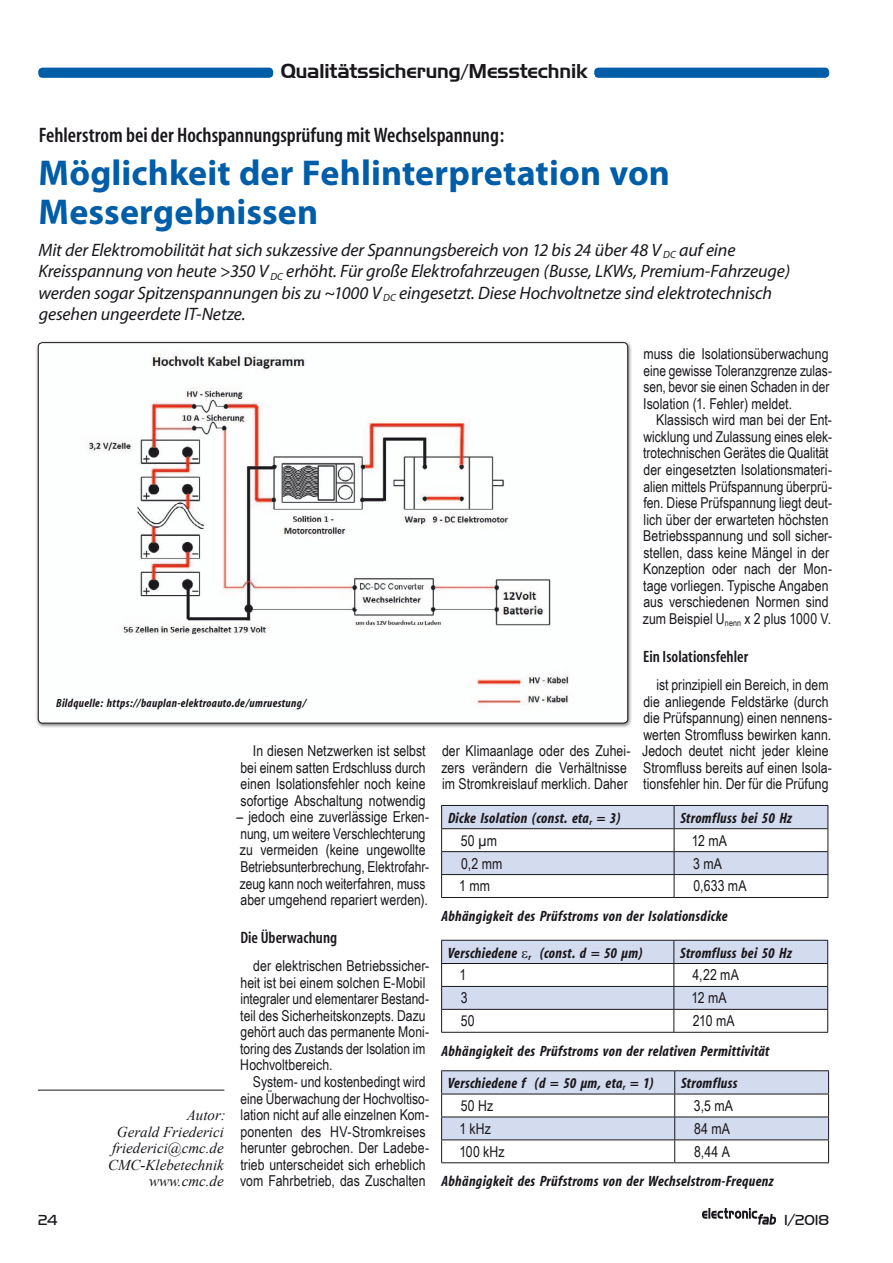
<style>
.page{position:relative;width:893px;height:1263px;background:#fff}
.page>*{position:absolute;margin:0;border:0;box-sizing:border-box;transform-origin:0 0}
.t1{font:700 36px/39.6px "Myriad Pro";letter-spacing:.005em;color:#005da8}
.t2{font:600 condensed 21px "Myriad";color:#1a171c}
.t3{font:19.5px "Handel Gothic BT";letter-spacing:-.01em;color:#1a171c}
.t4{font:italic 18px/21.6px "Myriad";letter-spacing:-.01em;color:#1a171c}
.t5{font:600 condensed 16.5px "Myriad";letter-spacing:.005em;color:#1a171c}
.t6{font:15px/16.5px "Arial Narrow";color:#1a171c}
.t7{font:italic 700 condensed 15px/32.1px "Myriad";letter-spacing:.02em;color:#1a171c}
.t8{font:italic 15px/16.5px "Times New Roman";color:#1a171c;text-align:right}
.t9{font:15px "Handel Got D Ligh";color:#1a171c}
.t10{font:italic 700 condensed 12px "Myriad";letter-spacing:.03em;color:#1a171c}
</style>
<div class="page">
<svg style="left:702px;top:1208px;width:75px;height:17px"></svg>
<div style="left:38px;top:68px;width:235px;height:10px;background:#005da8;border-radius:4px"></div>
<div style="left:594px;top:68px;width:235px;height:10px;background:#005da8;border-radius:4px"></div>
<div style="left:35px;top:340px;width:597px;height:389px;background:#1a171c;opacity:.6"></div>
<img style="left:38px;top:343px;width:590px;height:380px">
<svg style="left:441px;top:805px;width:387px;height:92px"></svg>
<hr style="left:441px;top:897px;width:233px;height:1px;background:#1a171c">
<hr style="left:674px;top:897px;width:154px;height:1px;background:#1a171c">
<hr style="left:441px;top:1032px;width:233px;height:1px;background:#1a171c">
<hr style="left:674px;top:1032px;width:154px;height:1px;background:#1a171c">
<hr style="left:441px;top:1070px;width:234px;height:1px;background:#1a171c">
<hr style="left:675px;top:1070px;width:154px;height:1px;background:#1a171c">
<svg style="left:441px;top:1071px;width:388px;height:91px"></svg>
<hr style="left:441px;top:1162px;width:234px;height:1px;background:#1a171c">
<hr style="left:675px;top:1162px;width:154px;height:1px;background:#1a171c">
<hr style="left:38px;top:1090px;width:186px;height:1px;background:#1a171c">
<svg style="left:441px;top:940px;width:387px;height:92px"></svg>
<h3 class="t3" style="left:281px;top:59px;width:309px">Qualitätssicherung/Messtechnik</h3>
<h2 class="t2" style="left:39px;top:124px;width:467px">Fehlerstrom bei der Hochspannungsprüfung mit Wechselspannung:</h2>
<h1 class="t1" style="left:39px;top:152px;width:633px">Möglichkeit der Fehlinterpretation von<br>Messergebnissen</h1>
<p class="t4" style="left:38px;top:239px;width:753px">Mit der Elektromobilität hat sich sukzessive der Spannungsbereich von 12 bis 24 über 48 V <sub>DC</sub> auf eine Kreisspannung von heute &gt;350 V <sub>DC</sub> erhöht. Für große Elektrofahrzeugen (Busse, LKWs, Premium-Fahrzeuge) werden sogar Spitzenspannungen bis zu ~1000 V <sub>DC</sub> eingesetzt. Diese Hochvoltnetze sind elektrotechnisch gesehen ungeerdete IT-Netze.</p>
<p class="t10" style="left:56px;top:696px;width:252px">Bildquelle: https://bauplan-elektroauto.de/umruestung/</p>
<p class="t8" style="left:108px;top:1107px;width:119px">Autor:<br>Gerald Friederici friederici@cmc.de<br>CMC-Klebetechnik www.cmc.de</p>
<p class="t6" style="left:240px;top:742px;width:187px;text-align:justify;text-indent:13px">In diesen Netzwerken ist selbst bei einem satten Erdschluss durch einen Isolationsfehler noch keine sofortige Abschaltung notwendig</p>
<p class="t6" style="left:237px;top:808px;width:194px">– jedoch eine zuverlässige Erken&shy;nung, um weitere Verschlechterung zu vermeiden (keine ungewollte Betriebsunterbrechung, Elektrofahr&shy;zeug kann noch weiterfahren, muss aber umgehend repariert werden).</p>
<p class="t5" style="left:240px;top:929px;width:98px">Die Überwachung</p>
<p class="t6" style="left:240px;top:957px;width:190px;text-indent:13px">der elektrischen Betriebssicher&shy;heit ist bei einem solchen E-Mobil integraler und elementarer Bestand&shy;teil des Sicherheitskonzepts. Dazu gehört auch das permanente Moni&shy;toring des Zustands der Isolation im Hochvoltbereich.</p>
<p class="t6" style="left:240px;top:1073px;width:191px;text-indent:13px">System- und kostenbedingt wird eine Überwachung der Hochvoltiso&shy;lation nicht auf alle einzelnen Kom&shy;ponenten des HV-Stromkreises herunter gebrochen. Der Ladebe&shy;trieb unterscheidet sich erheblich vom Fahrbetrieb, das Zuschalten</p>
<p class="t6" style="left:441px;top:742px;width:191px">der Klimaanlage oder des Zuhei&shy;zers verändern die Verhältnisse im Stromkreislauf merklich. Daher</p>
<p class="t6" style="left:643px;top:345px;width:190px">muss die Isolationsüberwachung eine gewisse Toleranzgrenze zulas&shy;sen, bevor sie einen Schaden in der Isolation (1. Fehler) meldet.</p>
<p class="t6" style="left:643px;top:411px;width:191px;text-indent:13px">Klassisch wird man bei der Ent&shy;wicklung und Zulassung eines elek&shy;trotechnischen Gerätes die Qualität der eingesetzten Isolationsmateri&shy;alien mittels Prüfspannung überprü&shy;fen. Diese Prüfspannung liegt deut&shy;lich über der erwarteten höchsten Betriebsspannung und soll sicher&shy;stellen, dass keine Mängel in der Konzeption oder nach der Mon&shy;tage vorliegen. Typische Angaben aus verschiedenen Normen sind zum Beispiel U<sub>nenn</sub> x 2 plus 1000 V.</p>
<p class="t5" style="left:643px;top:648px;width:107px">Ein Isolationsfehler</p>
<p class="t6" style="left:642px;top:676px;width:191px;text-indent:14px">ist prinzipiell ein Bereich, in dem die anliegende Feldstärke (durch die Prüfspannung) einen nennens&shy;werten Stromfluss bewirken kann.<br>Jedoch deutet nicht jeder kleine Stromfluss bereits auf einen Isola&shy;tionsfehler hin. Der für die Prüfung</p>
<p class="t7" style="left:448px;top:802px;width:174px">Dicke Isolation (const. eta<sub>r</sub> = 3)</p>
<p class="t7" style="left:680px;top:802px;width:113px">Stromfluss bei 50 Hz</p>
<p class="t6" style="left:461px;top:831px;width:38px">50 µm</p>
<p class="t6" style="left:692px;top:831px;width:37px">12 mA</p>
<p class="t6" style="left:461px;top:854px;width:43px">0,2 mm</p>
<p class="t6" style="left:693px;top:854px;width:30px">3 mA</p>
<p class="t6" style="left:459px;top:877px;width:32px">1 mm</p>
<p class="t6" style="left:693px;top:877px;width:55px">0,633 mA</p>
<p class="t7" style="left:441px;top:901px;width:288px">Abhängigkeit des Prüfstroms von der Isolationsdicke</p>
<p class="t7" style="left:448px;top:937px;width:197px">Verschiedene <sub>r</sub> (const. d = 50 µm)</p>
<p class="t7" style="left:680px;top:937px;width:113px">Stromfluss bei 50 Hz</p>
<p class="t6" style="left:459px;top:966px;width:8px">1</p>
<p class="t6" style="left:693px;top:966px;width:48px">4,22 mA</p>
<p class="t6" style="left:461px;top:989px;width:8px">3</p>
<p class="t6" style="left:692px;top:989px;width:37px">12 mA</p>
<p class="t6" style="left:461px;top:1012px;width:15px">50</p>
<p class="t6" style="left:693px;top:1012px;width:43px">210 mA</p>
<p class="t7" style="left:448px;top:1035px;width:323px;text-indent:-6px">Abhängigkeit des Prüfstroms von der relativen Permittivität<br>Verschiedene f (d = 50 µm, eta<sub>r</sub> = 1)</p>
<p class="t7" style="left:681px;top:1067px;width:58px">Stromfluss</p>
<p class="t6" style="left:461px;top:1097px;width:34px">50 Hz</p>
<p class="t6" style="left:694px;top:1097px;width:41px">3,5 mA</p>
<p class="t6" style="left:459px;top:1120px;width:33px">1 kHz</p>
<p class="t6" style="left:694px;top:1120px;width:38px">84 mA</p>
<p class="t6" style="left:459px;top:1143px;width:47px">100 kHz</p>
<p class="t6" style="left:694px;top:1143px;width:37px">8,44 A</p>
<p class="t7" style="left:441px;top:1166px;width:334px">Abhängigkeit des Prüfstroms von der Wechselstrom-Frequenz</p>
<p class="t9" style="left:38px;top:1211px;width:21px">24</p>
<p class="t9" style="left:784px;top:1211px;width:47px">1/2018</p>
</div>
